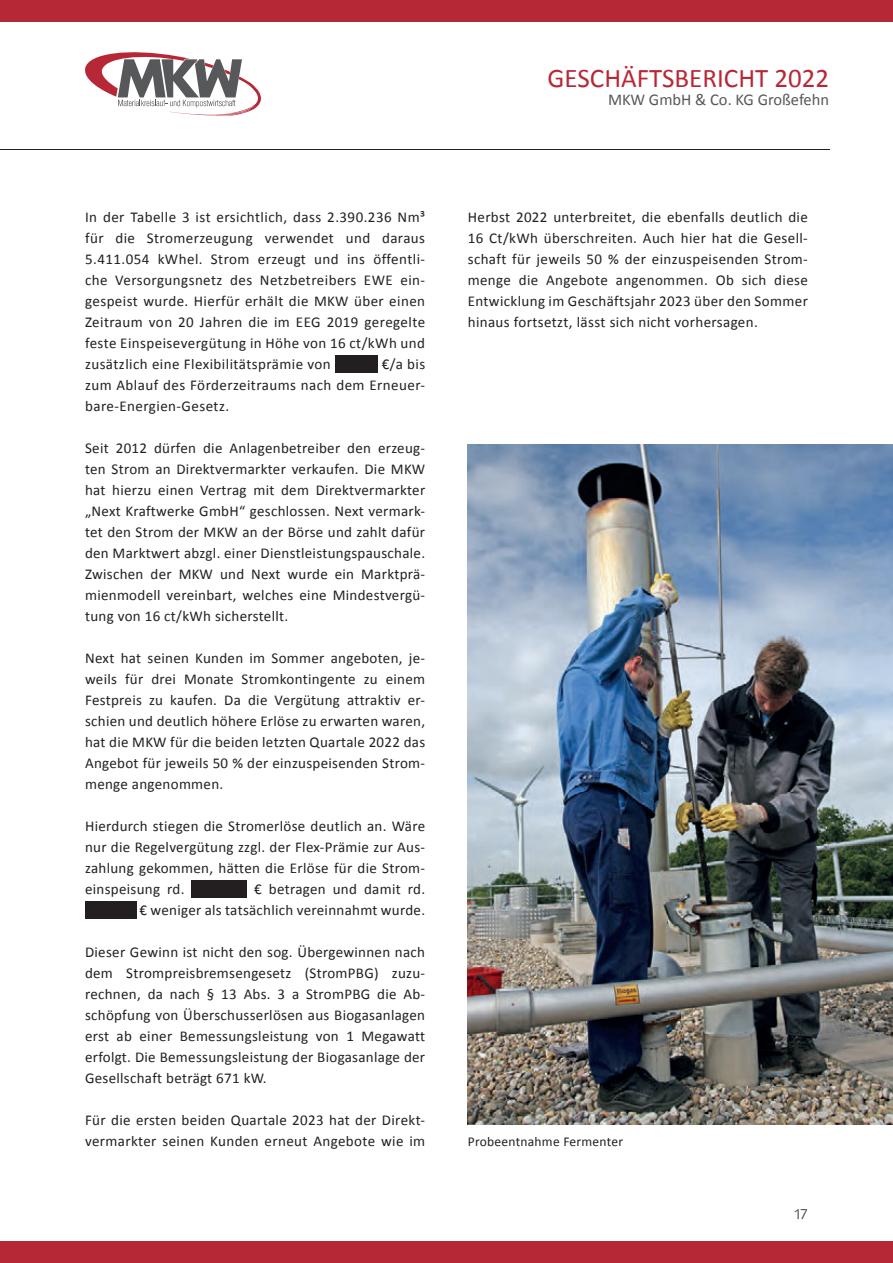
<style>
.page{position:relative;width:893px;height:1263px;background:#fff}
.page>*{position:absolute;margin:0;border:0;box-sizing:border-box;transform-origin:0 0}
.t1{font:27px "Calibri";color:#b72837}
.t2{font:16.5px "Calibri";color:#57585a}
.t3{font:15px/21px "Calibri";letter-spacing:.02em;color:#231f20;text-align:justify}
.t4{font:300 15px "Today SB";color:#231f20}
.t5{font:13.5px "Calibri";letter-spacing:.02em;color:#231f20}
</style>
<div class="page">
<div style="left:0;top:0;width:893px;height:21px;background:#b72837"></div>
<div style="left:0;top:1242px;width:893px;height:21px;background:#b72837"></div>
<svg style="left:85px;top:52px;width:176px;height:64px"></svg>
<hr style="left:0;top:149px;width:829px;height:1px;background:#231f20">
<div style="left:335px;top:355px;width:43px;height:17px;background:#231f20"></div>
<div style="left:192px;top:880px;width:55px;height:17px;background:#231f20"></div>
<div style="left:85px;top:901px;width:51px;height:17px;background:#231f20"></div>
<img style="left:468px;top:444px;width:425px;height:681px">
<p class="t3" style="left:85px;top:207px;width:342px">In der Tabelle 3 ist ersichtlich, dass 2.390.236 Nm³ für die Stromerzeugung verwendet und daraus 5.411.054 kWhel. Strom erzeugt und ins öffentli&shy;che Versorgungsnetz des Netzbetreibers EWE ein&shy;gespeist wurde. Hierfür erhält die MKW über einen Zeitraum von 20 Jahren die im EEG 2019 geregelte feste Einspeisevergütung in Höhe von 16 ct/kWh und zusätzlich eine Flexibilitätsprämie von</p>
<p class="t3" style="left:85px;top:354px;width:342px;text-indent:297px">€/a bis zum Ablauf des Förderzeitraums nach dem Erneuer&shy;bare-Energien-Gesetz.</p>
<p class="t3" style="left:85px;top:438px;width:342px">Seit 2012 dürfen die Anlagenbetreiber den erzeug&shy;ten Strom an Direktvermarkter verkaufen. Die MKW hat hierzu einen Vertrag mit dem Direktvermarkter „Next Kraftwerke GmbH“ geschlossen. Next vermark&shy;tet den Strom der MKW an der Börse und zahlt dafür den Marktwert abzgl. einer Dienstleistungspauschale.<br>Zwischen der MKW und Next wurde ein Marktprä&shy;mienmodell vereinbart, welches eine Mindestvergü&shy;tung von 16 ct/kWh sicherstellt.</p>
<p class="t3" style="left:85px;top:648px;width:342px">Next hat seinen Kunden im Sommer angeboten, je&shy;weils für drei Monate Stromkontingente zu einem Festpreis zu kaufen. Da die Vergütung attraktiv er&shy;schien und deutlich höhere Erlöse zu erwarten waren, hat die MKW für die beiden letzten Quartale 2022 das Angebot für jeweils 50 % der einzuspeisenden Strom&shy;menge angenommen.</p>
<p class="t3" style="left:85px;top:816px;width:342px">Hierdurch stiegen die Stromerlöse deutlich an. Wäre nur die Regelvergütung zzgl. der Flex-Prämie zur Aus&shy;zahlung gekommen, hätten die Erlöse für die Strom&shy;einspeisung rd.</p>
<p class="t3" style="left:140px;top:879px;width:287px;text-align:right">€ betragen und damit rd.<br>€ weniger als tatsächlich vereinnahmt wurde.</p>
<p class="t3" style="left:85px;top:942px;width:342px">Dieser Gewinn ist nicht den sog. Übergewinnen nach dem Strompreisbremsengesetz (StromPBG) zuzu&shy;rechnen, da nach § 13 Abs. 3 a StromPBG die Ab&shy;schöpfung von Überschusserlösen aus Biogasanlagen erst ab einer Bemessungsleistung von 1 Megawatt erfolgt. Die Bemessungsleistung der Biogasanlage der Gesellschaft beträgt 671 kW.</p>
<p class="t3" style="left:85px;top:1110px;width:342px">Für die ersten beiden Quartale 2023 hat der Direkt&shy;vermarkter seinen Kunden erneut Angebote wie im</p>
<h1 class="t1" style="left:548px;top:61px;width:283px">GESCHÄFTSBERICHT 2022</h1>
<p class="t2" style="left:608px;top:89px;width:223px">MKW GmbH &amp; Co. KG Großefehn</p>
<p class="t3" style="left:468px;top:207px;width:342px">Herbst 2022 unterbreitet, die ebenfalls deutlich die 16 Ct/kWh überschreiten. Auch hier hat die Gesell&shy;schaft für jeweils 50 % der einzuspeisenden Strom&shy;menge die Angebote angenommen. Ob sich diese Entwicklung im Geschäftsjahr 2023 über den Sommer hinaus fortsetzt, lässt sich nicht vorhersagen.</p>
<p class="t5" style="left:468px;top:1132px;width:157px">Probeentnahme Fermenter</p>
<p class="t4" style="left:794px;top:1206px;width:16px">17</p>
</div>
